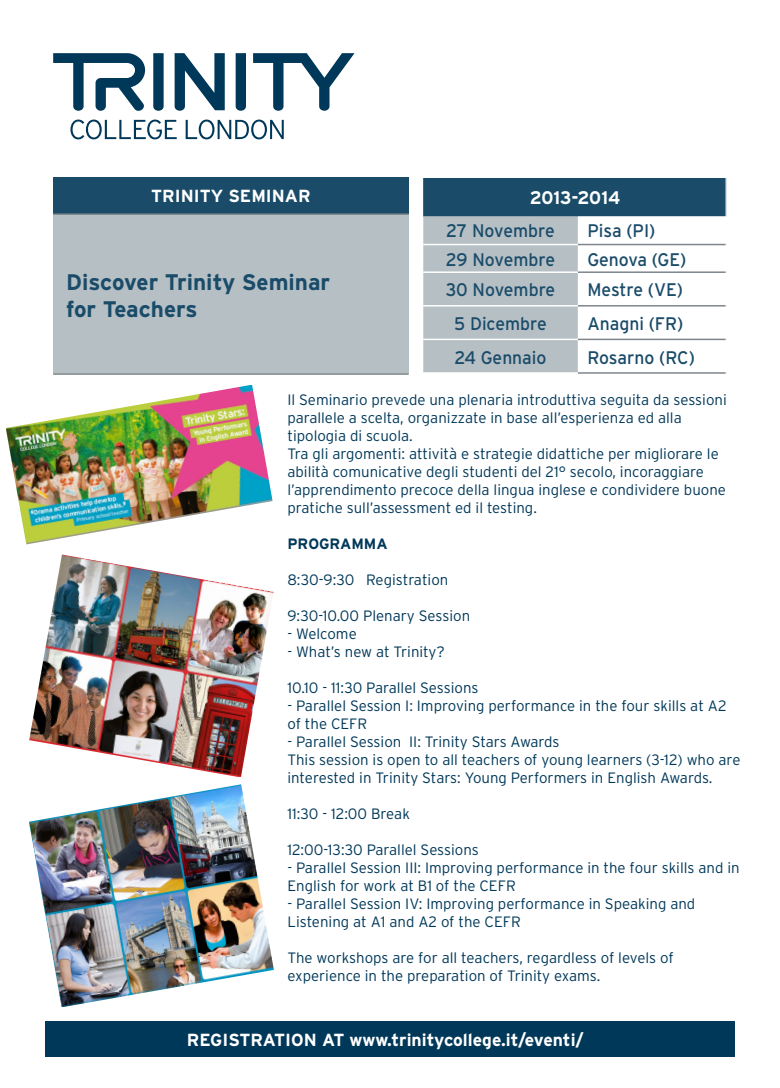
<style>
.page{position:relative;width:780px;height:1088px;background:#fff}
.page>*{position:absolute;margin:0;border:0;box-sizing:border-box;transform-origin:0 0}
.t1{font:700 22.5px/27px "Interstate";color:#003859}
.t2{font:18.25px "Interstate";color:#003859;scale:.96 1}
.t3{font:700 18.25px "Interstate";color:#fff;scale:.96 1}
.t4{font:700 17.5px "Interstate";color:#fff}
.t5{font:300 15px/18px "Interstate";color:#003859}
.t6{font:700 15px "Interstate";color:#003859}
</style>
<div class="page">
<svg style="left:53px;top:53px;width:301px;height:86px"></svg>
<img style="left:29px;top:784px;width:245px;height:223px">
<img style="left:29px;top:554px;width:244px;height:223px">
<img style="left:6px;top:385px;width:266px;height:159px">
<div style="left:423px;top:178px;width:303px;height:38px;background:#1a4c69"></div>
<svg style="left:424px;top:216px;width:300px;height:156px"></svg>
<hr style="left:578px;top:244px;width:148px;height:1px;background:#70787e">
<hr style="left:578px;top:271px;width:148px;height:2px;background:#70787e">
<hr style="left:578px;top:305px;width:148px;height:1px;background:#70787e">
<hr style="left:578px;top:339px;width:148px;height:1px;background:#70787e">
<hr style="left:578px;top:372px;width:148px;height:2px;background:#70787e">
<hr style="left:423px;top:244px;width:155px;height:1px;background:#fff">
<hr style="left:423px;top:271px;width:155px;height:2px;background:#fff">
<hr style="left:423px;top:305px;width:155px;height:1px;background:#fff">
<hr style="left:423px;top:339px;width:155px;height:1px;background:#fff">
<div style="left:422px;top:177px;width:304px;height:200px;border:1px solid #fff"></div>
<div style="left:53px;top:177px;width:355px;height:37px;background:#1a4c69"></div>
<div style="left:53px;top:214px;width:355px;height:160px;background:#b6bfc4"></div>
<hr style="left:53px;top:213px;width:355px;height:2px;background:#70787e">
<hr style="left:53px;top:373px;width:355px;height:2px;background:#70787e">
<div style="left:45px;top:1021px;width:689px;height:36px;background:#003859"></div>
<p class="t4" style="left:151px;top:186px;width:161px">TRINITY SEMINAR</p>
<h1 class="t1" style="left:66px;top:268px;width:265px">Discover Trinity Seminar for Teachers</h1>
<p class="t3" style="left:529px;top:188px;width:96px">2013-2014</p>
<p class="t2" style="left:446px;top:221px;width:114px">27 Novembre</p>
<p class="t2" style="left:587px;top:221px;width:72px">Pisa (PI)</p>
<p class="t2" style="left:446px;top:249px;width:115px">29 Novembre</p>
<p class="t2" style="left:587px;top:249px;width:105px">Genova (GE)</p>
<p class="t2" style="left:446px;top:280px;width:116px">30 Novembre</p>
<p class="t2" style="left:587px;top:280px;width:101px">Mestre (VE)</p>
<p class="t2" style="left:454px;top:313px;width:98px">5 Dicembre</p>
<p class="t2" style="left:587px;top:313px;width:101px">Anagni (FR)</p>
<p class="t2" style="left:454px;top:347px;width:97px">24 Gennaio</p>
<p class="t2" style="left:587px;top:347px;width:113px">Rosarno (RC)</p>
<p class="t5" style="left:287px;top:390px;width:441px">Il Seminario prevede una plenaria introduttiva seguita da sessioni parallele a scelta, organizzate in base all’esperienza ed alla tipologia di scuola.</p>
<p class="t5" style="left:287px;top:444px;width:440px">Tra gli argomenti: attività e strategie didattiche per migliorare le abilità comunicative degli studenti del 21° secolo, incoraggiare l’apprendimento precoce della lingua inglese e condividere buone pratiche sull’assessment ed il testing.</p>
<p class="t6" style="left:287px;top:535px;width:102px">PROGRAMMA</p>
<p class="t5" style="left:287px;top:570px;width:162px">8:30-9:30 Registration</p>
<p class="t5" style="left:287px;top:606px;width:184px">9:30-10.00 Plenary Session</p>
<p class="t5" style="left:287px;top:624px;width:71px">- Welcome</p>
<p class="t5" style="left:287px;top:642px;width:159px">- What’s new at Trinity?</p>
<p class="t5" style="left:287px;top:678px;width:192px">10.10 - 11:30 Parallel Sessions</p>
<p class="t5" style="left:287px;top:696px;width:440px">- Parallel Session I: Improving performance in the four skills at A2 of the CEFR</p>
<p class="t5" style="left:287px;top:732px;width:274px">- Parallel Session II: Trinity Stars Awards</p>
<p class="t5" style="left:287px;top:750px;width:454px">This session is open to all teachers of young learners (3-12) who are interested in Trinity Stars: Young Performers in English Awards.</p>
<p class="t5" style="left:287px;top:804px;width:124px">11:30 - 12:00 Break</p>
<p class="t5" style="left:287px;top:840px;width:193px">12:00-13:30 Parallel Sessions</p>
<p class="t5" style="left:287px;top:858px;width:453px">- Parallel Session III: Improving performance in the four skills and in<br>English for work at B1 of the CEFR</p>
<p class="t5" style="left:287px;top:894px;width:409px">- Parallel Session IV: Improving performance in Speaking and<br>Listening at A1 and A2 of the CEFR</p>
<p class="t5" style="left:287px;top:948px;width:388px">The workshops are for all teachers, regardless of levels of experience in the preparation of Trinity exams.</p>
<p class="t4" style="left:187px;top:1030px;width:398px">REGISTRATION AT www.trinitycollege.it/eventi/</p>
</div>
